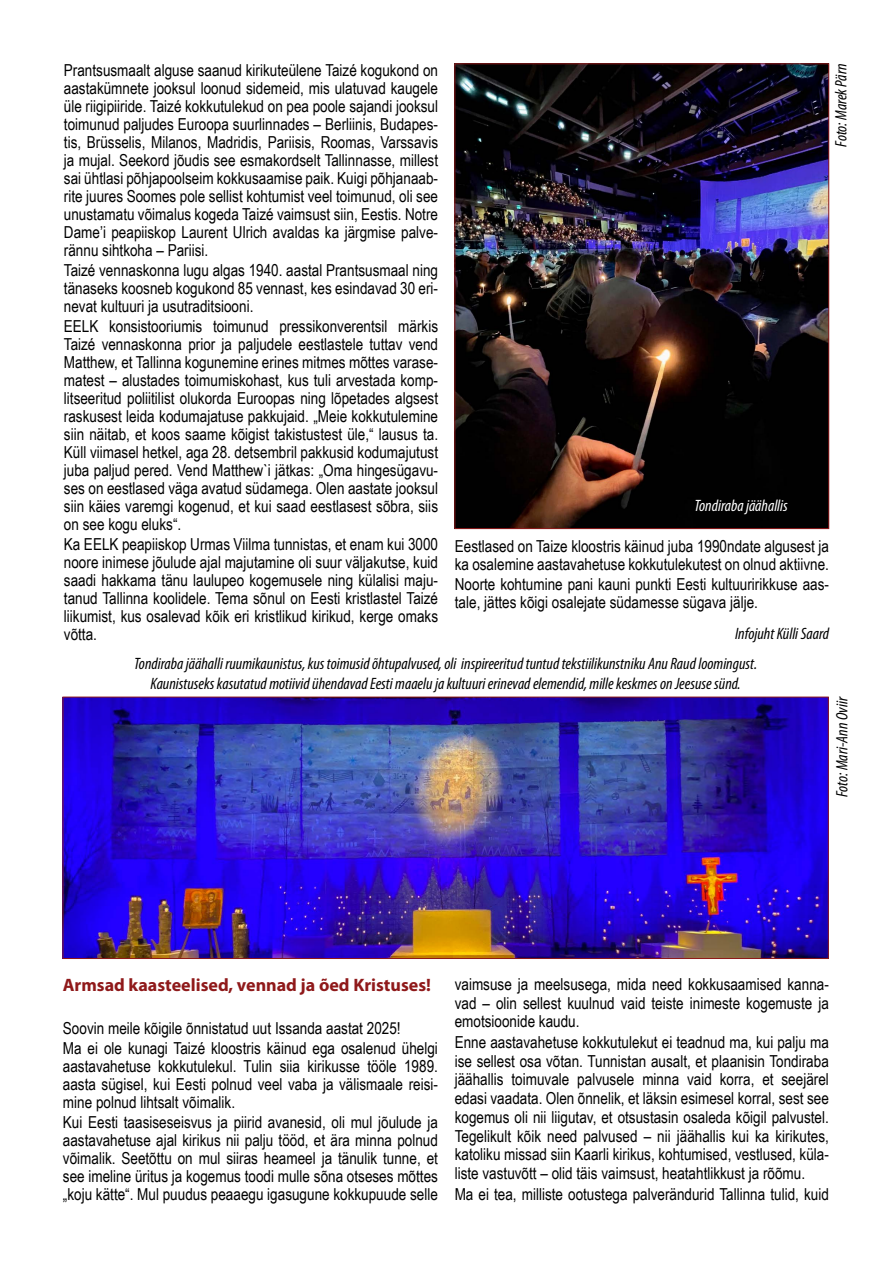
<style>
.page{position:relative;width:893px;height:1263px;background:#fff}
.page>*{position:absolute;margin:0;border:0;box-sizing:border-box;transform-origin:0 0}
.t1{font:700 18px "Myriad Pro";color:#8f191a}
.t2{font:16.5px/18px "Arial Narrow";color:#000;text-align:justify}
.t3{font:italic condensed 16.5px/20.1px "Myriad Pro";color:#000;text-align:center}
.t4{font:italic condensed 16.5px "Myriad Pro";color:#fff}
</style>
<div class="page">
<img style="left:457px;top:66px;width:370px;height:461px">
<img style="left:65px;top:699px;width:761px;height:258px">
<div style="left:63px;top:697px;width:765px;height:262px;border:1px solid #8f191a"></div>
<p class="t2" style="left:64px;top:60px;width:376px">Prantsusmaalt alguse saanud kirikuteülene Taizé kogukond on aastakümnete jooksul loonud sidemeid, mis ulatuvad kaugele üle riigipiiride. Taizé kokkutulekud on pea poole sajandi jooksul toimunud paljudes Euroopa suurlinnades – Berliinis, Budapes&shy;tis, Brüsselis, Milanos, Madridis, Pariisis, Roomas, Varssavis ja mujal. Seekord jõudis see esmakordselt Tallinnasse, millest sai ühtlasi põhjapoolseim kokkusaamise paik. Kuigi põhjanaab&shy;rite juures Soomes pole sellist kohtumist veel toimunud, oli see unustamatu võimalus kogeda Taizé vaimsust siin, Eestis. Notre Dame’i peapiiskop Laurent Ulrich avaldas ka järgmise palve&shy;rännu sihtkoha – Pariisi.</p>
<p class="t2" style="left:64px;top:261px;width:376px">Taizé vennaskonna lugu algas 1940. aastal Prantsusmaal ning tänaseks koosneb kogukond 85 vennast, kes esindavad 30 eri&shy;nevat kultuuri ja usutraditsiooni.</p>
<p class="t2" style="left:64px;top:317px;width:376px">EELK konsistooriumis toimunud pressikonverentsil märkis Taizé vennaskonna prior ja paljudele eestlastele tuttav vend Matthew, et Tallinna kogunemine erines mitmes mõttes varase&shy;matest – alustades toimumiskohast, kus tuli arvestada komp&shy;litseeritud poliitilist olukorda Euroopas ning lõpetades algsest raskusest leida kodumajatuse pakkujaid. „Meie kokkutulemine siin näitab, et koos saame kõigist takistustest üle,“ lausus ta.<br>Küll viimasel hetkel, aga 28. detsembril pakkusid kodumajutust juba paljud pered. Vend Matthew`i jätkas: „Oma hingesügavu&shy;ses on eestlased väga avatud südamega. Olen aastate jooksul siin käies varemgi kogenud, et kui saad eestlasest sõbra, siis on see kogu eluks“.</p>
<p class="t2" style="left:64px;top:535px;width:376px">Ka EELK peapiiskop Urmas Viilma tunnistas, et enam kui 3000 noore inimese jõulude ajal majutamine oli suur väljakutse, kuid saadi hakkama tänu laulupeo kogemusele ning külalisi maju&shy;tanud Tallinna koolidele. Tema sõnul on Eesti kristlastel Taizé liikumist, kus osalevad kõik eri kristlikud kirikud, kerge omaks võtta.</p>
<p class="t2" style="left:455px;top:537px;width:376px">Eestlased on Taize kloostris käinud juba 1990ndate algusest ja ka osalemine aastavahetuse kokkutulekutest on olnud aktiivne.</p>
<p class="t3" style="left:831px;top:147px;width:84px;rotate:-90deg">Foto: Marek Pärn</p>
<p class="t4" style="left:694px;top:495px;width:95px">Tondiraba jäähallis</p>
<p class="t2" style="left:455px;top:575px;width:376px">Noorte kohtumine pani kauni punkti Eesti kultuuririkkuse aas&shy;tale, jättes kõigi osalejate südamesse sügava jälje.</p>
<p class="t3" style="left:735px;top:623px;width:96px">Infojuht Külli Saard</p>
<p class="t3" style="left:134px;top:653px;width:624px">Tondiraba jäähalli ruumikaunistus, kus toimusid õhtupalvused, oli inspireeritud tuntud tekstiilikunstniku Anu Raud loomingust.<br>Kaunistuseks kasutatud motiivid ühendavad Eesti maaelu ja kultuuri erinevad elemendid, mille keskmes on Jeesuse sünd.</p>
<p class="t3" style="left:832px;top:797px;width:102px;rotate:-90deg">Foto: Mari-Ann Oviir</p>
<p class="t1" style="left:63px;top:973px;width:370px">Armsad kaasteelised, vennad ja õed Kristuses!</p>
<p class="t2" style="left:63px;top:1017px;width:376px;line-height:20.1px">Soovin meile kõigile õnnistatud uut Issanda aastat 2025!<br>Ma ei ole kunagi Taizé kloostris käinud ega osalenud ühelgi</p>
<p class="t2" style="left:63px;top:1056px;width:377px">aastavahetuse kokkutulekul. Tulin siia kirikusse tööle 1989. aasta sügisel, kui Eesti polnud veel vaba ja välismaale reisi&shy;mine polnud lihtsalt võimalik.</p>
<p class="t2" style="left:63px;top:1112px;width:377px">Kui Eesti taasiseseisvus ja piirid avanesid, oli mul jõulude ja aastavahetuse ajal kirikus nii palju tööd, et ära minna polnud võimalik. Seetõttu on mul siiras heameel ja tänulik tunne, et see imeline üritus ja kogemus toodi mulle sõna otseses mõttes „koju kätte“. Mul puudus peaaegu igasugune kokkupuude selle</p>
<p class="t2" style="left:455px;top:974px;width:376px;line-height:18.8px">vaimsuse ja meelsusega, mida need kokkusaamised kanna&shy;vad – olin sellest kuulnud vaid teiste inimeste kogemuste ja emotsioonide kaudu.</p>
<p class="t2" style="left:455px;top:1032px;width:376px;line-height:18.8px">Enne aastavahetuse kokkutulekut ei teadnud ma, kui palju ma ise sellest osa võtan. Tunnistan ausalt, et plaanisin Tondiraba jäähallis toimuvale palvusele minna vaid korra, et seejärel edasi vaadata. Olen õnnelik, et läksin esimesel korral, sest see kogemus oli nii liigutav, et otsustasin osaleda kõigil palvustel.<br>Tegelikult kõik need palvused – nii jäähallis kui ka kirikutes, katoliku missad siin Kaarli kirikus, kohtumised, vestlused, küla&shy;liste vastuvõtt – olid täis vaimsust, heatahtlikkust ja rõõmu.</p>
<p class="t2" style="left:455px;top:1184px;width:376px">Ma ei tea, milliste ootustega palverändurid Tallinna tulid, kuid</p>
</div>
